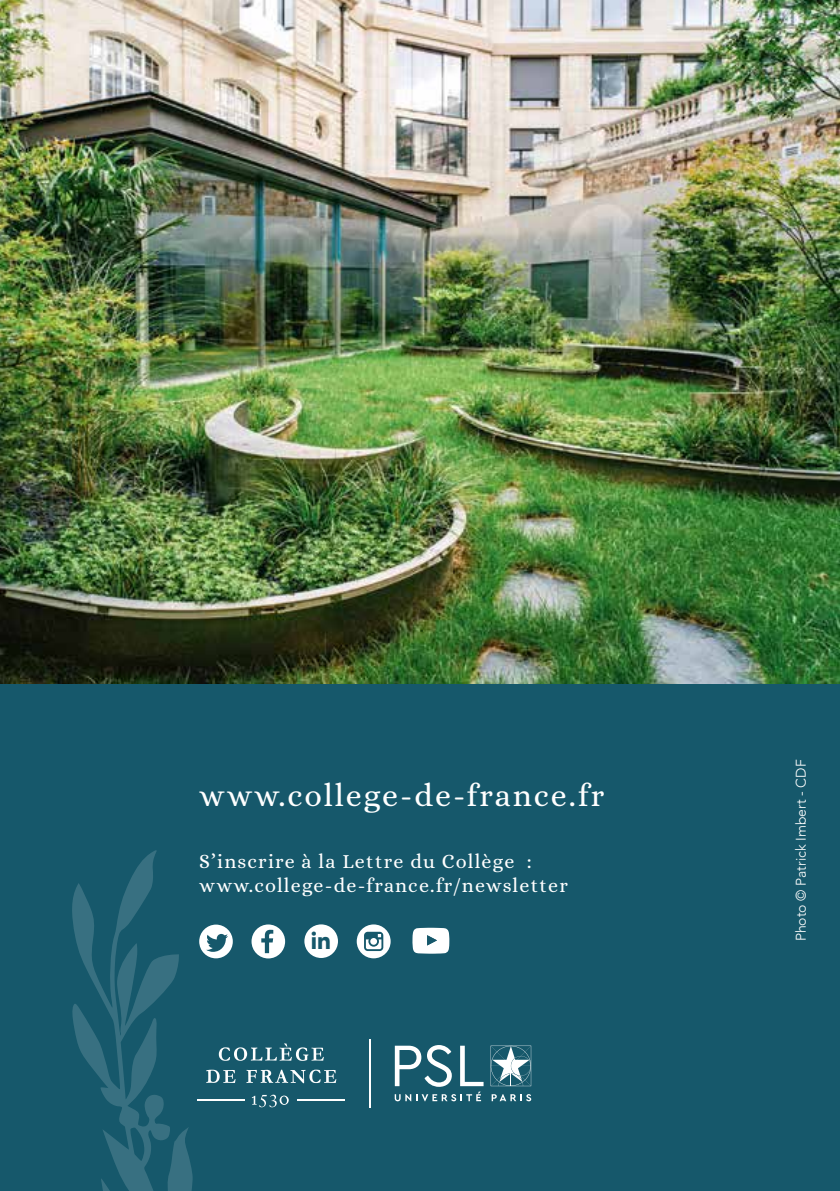
<style>
.page{position:relative;width:840px;height:1191px;background:#fff}
.page>*{position:absolute;margin:0;border:0;box-sizing:border-box;transform-origin:0 0}
.t1{font:32px "Alice";letter-spacing:.06em;color:#fff}
.t2{font:900 24.2px "Avenir";color:#16586b}
.t3{font:20px/24px "Alice";letter-spacing:.06em;color:#fff}
.t4{font:300 14px "Avenir";color:#fff}
</style>
<div class="page">
<img style="left:0;top:0;width:839px;height:684px">
<div style="left:0;top:684px;width:839px;height:507px;background:#16586b"></div>
<svg style="left:72px;top:850px;width:460px;height:341px"></svg>
<h1 class="t1" style="left:199px;top:778px;width:406px">www.college-de-france.fr</h1>
<p class="t3" style="left:199px;top:851px;width:370px">S’inscrire à la Lettre du Collège : www.college-de-france.fr/newsletter</p>
<p class="t2" style="left:311px;top:919px;width:22px">in</p>
<p class="t4" style="left:792px;top:941px;width:183px;rotate:-90deg">Photo © Patrick Imbert - CDF</p>
</div>
